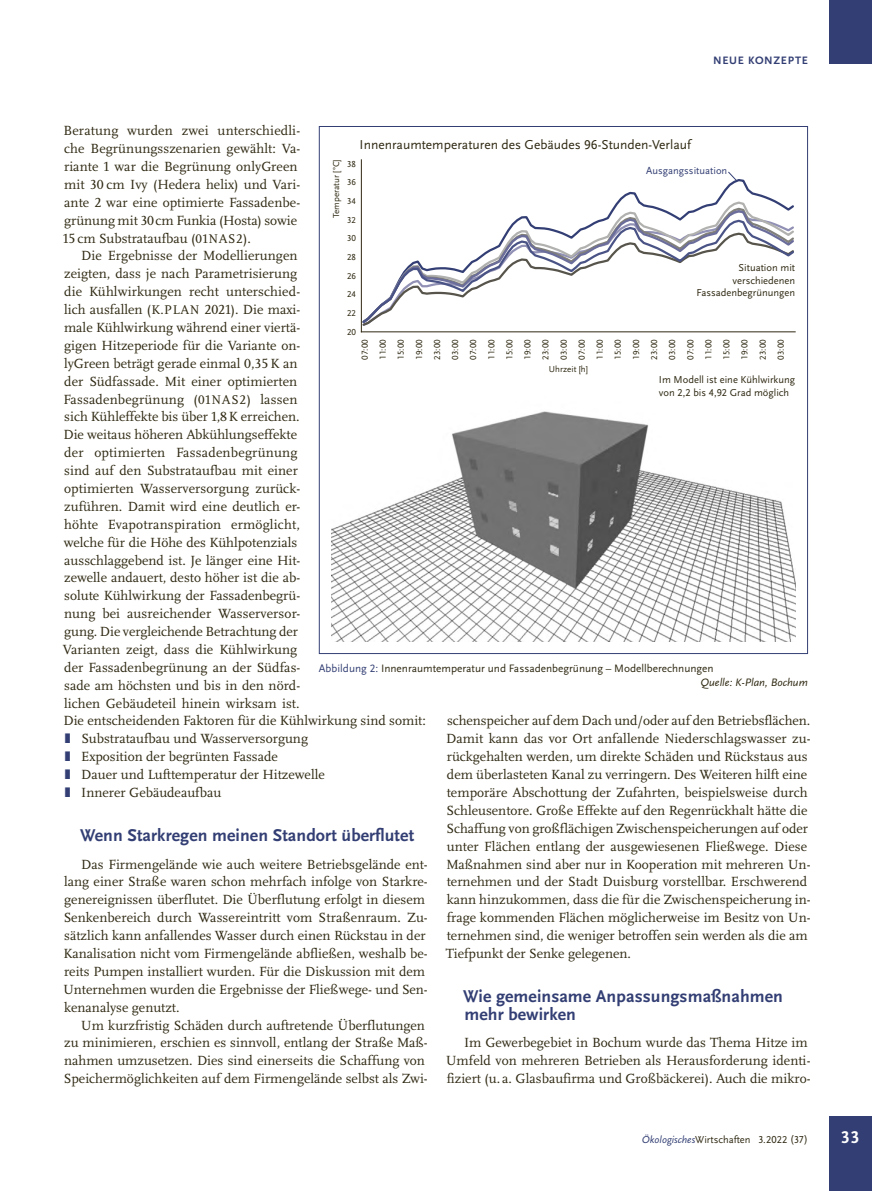
<style>
.page{position:relative;width:893px;height:1191px;background:#fff}
.page>*{position:absolute;margin:0;border:0;box-sizing:border-box;transform-origin:0 0}
._02a_Ue2{font:700 17.85px/17.9px "Scala Sans Pro";letter-spacing:.005em;color:#333f74}
.t1{font:700 17.85px "Scala Sans Pro";color:#fff}
._10_1_GT{font:13.8px/17.9px "Scala Pro";color:#2f2912}
.t2{font:13.5px "Scala Sans Pro";color:#2f2912}
._40a_BU_libue{font:11.25px/14.2px "Scala Sans Pro";color:#2f2912}
.t3{font:700 11.25px "Scala Sans Pro";letter-spacing:.06em;color:#333f74}
.t4{font:10.5px/12.6px "Scala Sans Pro";color:#2f2912;text-align:right}
.t5{font:10.5px "Scala Sans Pro";color:#333f74}
.t6{font:9px/18.1px "Scala Sans Pro";color:#2f2912;text-align:justify}
.s1{font-size:13.2px}
.s2{color:#333f74}
.s3{font-style:italic}
.s4{font-style:italic;color:#333f74}
</style>
<div class="page">
<img style="left:332px;top:411px;width:463px;height:230px">
<hr style="left:361px;top:331px;width:434px;height:1px;background:#2f2912">
<hr style="left:361px;top:160px;width:1px;height:172px;background:#2f2912">
<svg style="left:728px;top:171px;width:7px;height:7px"></svg>
<svg style="left:360px;top:178px;width:415px;height:22px"></svg>
<svg style="left:360px;top:209px;width:431px;height:9px"></svg>
<svg style="left:360px;top:218px;width:434px;height:107px"></svg>
<div style="left:829px;top:0;width:43px;height:64px;background:#333f74"></div>
<div style="left:829px;top:1116px;width:43px;height:75px;background:#333f74"></div>
<p class="t3" style="left:713px;top:53px;width:95px">Neue Konzepte</p>
<p class="_10_1_GT" style="left:63px;top:122px;width:239px">Beratung wurden zwei unterschiedli&shy;che Begrünungsszenarien gewählt: Va&shy;riante 1 war die Begrünung onlyGreen mit 30 cm Ivy (Hedera helix) und Vari&shy;ante 2 war eine optimierte Fassadenbe&shy;grünung mit 30cm Funkia (Hosta) sowie 15 cm Substrataufbau (<span class="s1">01NAS2</span>).</p>
<p class="_10_1_GT" style="left:63px;top:247px;width:365px;text-indent:18px">Die Ergebnisse der Modellierungen<br>zeigten, dass je nach Parametrisierung<br>die Kühlwirkungen recht unterschied-<br>lich ausfallen (<span class="s1">K.PLAN</span> 2021). Die maxi-<br>male Kühlwirkung während einer viertä-<br>gigen Hitzeperiode für die Variante on-<br>lyGreen beträgt gerade einmal 0,35K an<br>der Südfassade. Mit einer optimierten<br>Fassadenbegrünung (<span class="s1">01NAS2</span>) lassen<br>sich Kühleffekte bis über 1,8K erreichen.<br>Die weitaus höheren Abkühlungseffekte<br>der optimierten Fassadenbegrünung<br>sind auf den Substrataufbau mit einer<br>optimierten Wasserversorgung zurück-<br>zuführen. Damit wird eine deutlich er-<br>höhte Evapotranspiration ermöglicht,<br>welche für die Höhe des Kühlpotenzials<br>ausschlaggebend ist. Je länger eine Hit-<br>zewelle andauert, desto höher ist die ab-<br>solute Kühlwirkung der Fassadenbegrü-<br>nung bei ausreichender Wasserversor-<br>gung. Die vergleichende Betrachtung der<br>Varianten zeigt, dass die Kühlwirkung<br>der Fassadenbegrünung an der Südfas-<br>sade am höchsten und bis in den nörd-<br>lichen Gebäudeteil hinein wirksam ist.<br>Die entscheidenden Faktoren für die Kühlwirkung sind somit:</p>
<p class="_10_1_GT" style="left:65px;top:730px;width:245px"><span class="s2">❚</span> Substrataufbau und Wasserversorgung</p>
<p class="_10_1_GT" style="left:65px;top:748px;width:215px"><span class="s2">❚</span> Exposition der begrünten Fassade</p>
<p class="_10_1_GT" style="left:65px;top:765px;width:262px"><span class="s2">❚</span> Dauer und Lufttemperatur der Hitzewelle</p>
<p class="_10_1_GT" style="left:65px;top:783px;width:158px"><span class="s2">❚</span> Innerer Gebäudeaufbau</p>
<h2 class="_02a_Ue2" style="left:80px;top:826px;width:335px">Wenn Starkregen meinen Standort überflutet</h2>
<p class="_10_1_GT" style="left:63px;top:855px;width:366px;text-indent:18px">Das Firmengelände wie auch weitere Betriebsgelände ent&shy;lang einer Straße waren schon mehrfach infolge von Starkre&shy;genereignissen überflutet. Die Überflutung erfolgt in diesem Senkenbereich durch Wassereintritt vom Straßenraum. Zu&shy;sätzlich kann anfallendes Wasser durch einen Rückstau in der Kanalisation nicht vom Firmengelände abfließen, weshalb be&shy;reits Pumpen installiert wurden. Für die Diskussion mit dem Unternehmen wurden die Ergebnisse der Fließwege- und Sen&shy;kenanalyse genutzt.</p>
<p class="_10_1_GT" style="left:64px;top:1016px;width:366px;text-indent:17px">Um kurzfristig Schäden durch auftretende Überflutungen zu minimieren, erschien es sinnvoll, entlang der Straße Maß&shy;nahmen umzusetzen. Dies sind einerseits die Schaffung von Speichermöglichkeiten auf dem Firmengelände selbst als Zwi-</p>
<p class="t2" style="left:360px;top:136px;width:334px">Innenraumtemperaturen des Gebäudes 96-Stunden-Verlauf</p>
<p class="t5" style="left:646px;top:164px;width:83px">Ausgangssituation</p>
<p class="t6" style="left:327px;top:218px;width:60px;rotate:-90deg">Temperatur [°C]</p>
<p class="t6" style="left:347px;top:154px;width:10px">38</p>
<p class="t6" style="left:347px;top:173px;width:10px">36</p>
<p class="t6" style="left:347px;top:192px;width:10px">34</p>
<p class="t6" style="left:347px;top:210px;width:10px">32</p>
<p class="t6" style="left:347px;top:229px;width:10px">30</p>
<p class="t6" style="left:347px;top:248px;width:10px">28</p>
<p class="t4" style="left:697px;top:261px;width:100px">Situation mit verschiedenen<br>Fassadenbegrünungen</p>
<p class="t6" style="left:347px;top:266px;width:10px">26</p>
<p class="t6" style="left:347px;top:285px;width:10px">24</p>
<p class="t6" style="left:347px;top:304px;width:10px">22</p>
<p class="t6" style="left:347px;top:322px;width:10px">20</p>
<p class="t6" style="left:356px;top:360px;width:22px;rotate:-90deg">07:00<br>11:00<br>15:00<br>19:00<br>23:00<br>03:00<br>07:00<br>11:00<br>15:00<br>19:00<br>23:00<br>03:00<br>07:00<br>11:00<br>15:00<br>19:00<br>23:00<br>03:00<br>07:00<br>11:00<br>15:00<br>19:00<br>23:00<br>03:00</p>
<p class="t6" style="left:549px;top:360px;width:41px">Uhrzeit [h]</p>
<p class="t4" style="left:659px;top:373px;width:138px;text-align:left">Im Modell ist eine Kühlwirkung von 2,2 bis 4,92 Grad möglich</p>
<p class="_40a_BU_libue" style="left:701px;top:661px;width:109px;text-indent:-382px"><span class="s2">Abbildung 2:</span> Innenraumtemperatur und Fassadenbegrünung – Modellberechnungen<br><span class="s3">Quelle: K‑Plan, Bochum</span></p>
<p class="_10_1_GT" style="left:446px;top:712px;width:366px">schenspeicher auf dem Dach und/oder auf den Betriebsflächen.<br>Damit kann das vor Ort anfallende Niederschlagswasser zu&shy;rückgehalten werden, um direkte Schäden und Rückstaus aus dem überlasteten Kanal zu verringern. Des Weiteren hilft eine temporäre Abschottung der Zufahrten, beispielsweise durch Schleusentore. Große Effekte auf den Regenrückhalt hätte die Schaffung von großflächigen Zwischenspeicherungen auf oder unter Flächen entlang der ausgewiesenen Fließwege. Diese Maßnahmen sind aber nur in Kooperation mit mehreren Un&shy;ternehmen und der Stadt Duisburg vorstellbar. Erschwerend kann hinzukommen, dass die für die Zwischenspeicherung in&shy;frage kommenden Flächen möglicherweise im Besitz von Un&shy;ternehmen sind, die weniger betroffen sein werden als die am Tiefpunkt der Senke gelegenen.</p>
<h2 class="_02a_Ue2" style="left:463px;top:987px;width:321px">Wie gemeinsame Anpassungsmaßnahmen mehr bewirken</h2>
<p class="_10_1_GT" style="left:446px;top:1034px;width:366px;text-indent:18px">Im Gewerbegebiet in Bochum wurde das Thema Hitze im<br>Umfeld von mehreren Betrieben als Herausforderung identi&shy;fiziert (u. a. Glasbaufirma und Großbäckerei). Auch die mikro-</p>
<p class="t4" style="left:642px;top:1133px;width:167px"><span class="s4">Ökologisches</span>Wirtschaften 3.2022 (37)</p>
<p class="t1" style="left:841px;top:1126px;width:20px">33</p>
</div>
